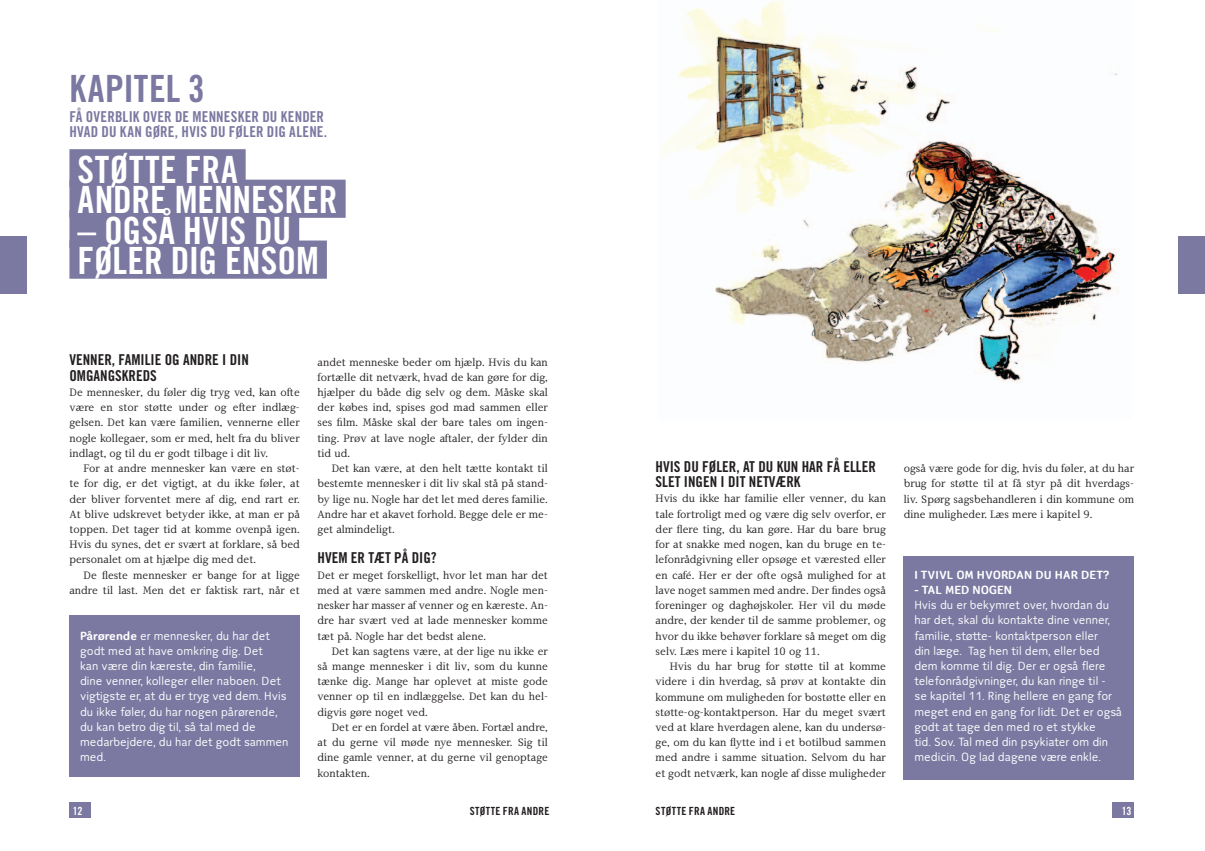
<style>
.page{position:relative;width:1205px;height:851px;background:#fff}
.page>*{position:absolute;margin:0;border:0;box-sizing:border-box;transform-origin:0 0}
.t1{font:37.5px/30.5px "Trade Gothic Bold Cond Twenty";letter-spacing:.01em;color:#fff}
.t2{font:37.5px "Trade Gothic Bold Cond Twenty";letter-spacing:.005em;color:#7b78a1}
.t3{font:15px/15.2px "Trade Gothic Bold Cond Twenty";color:#231f20}
.t4{font:15px "Trade Gothic Bold Cond Twenty";letter-spacing:.005em;color:#7b78a1}
.t5{font:12.5px/15.2px "Ninetysix K Round";color:#fff}
.t6{font:700 12.5px "Ninetysix K Round";color:#fff}
.t7{font:11.25px/15.2px "Ninetysix K Serif";color:#231f20;text-align:justify}
.t8{font:11.25px "Trade Gothic Bold Cond Twenty";color:#231f20}
.t9{font:11.25px "Trade Gothic Bold Cond Twenty";color:#fff}
.s1{font-weight:700}
</style>
<div class="page">
<div style="left:1112px;top:802px;width:22px;height:15px;background:#7b78a1"></div>
<div style="left:69px;top:802px;width:22px;height:15px;background:#7b78a1"></div>
<img style="left:662px;top:0;width:457px;height:383px">
<div style="left:69px;top:149px;width:177px;height:38px;background:#7b78a1"></div>
<div style="left:69px;top:180px;width:277px;height:38px;background:#7b78a1"></div>
<div style="left:69px;top:210px;width:230px;height:38px;background:#7b78a1"></div>
<div style="left:69px;top:240px;width:258px;height:39px;background:#7b78a1"></div>
<div style="left:69px;top:615px;width:231px;height:161px;background:#7b78a1"></div>
<div style="left:904px;top:556px;width:230px;height:224px;background:#7b78a1"></div>
<div style="left:1178px;top:235px;width:27px;height:58px;background:#7b78a1"></div>
<div style="left:0;top:235px;width:27px;height:58px;background:#7b78a1"></div>
<p class="t2" style="left:69px;top:65px;width:137px">KAPITEL 3</p>
<p class="t4" style="left:69px;top:107px;width:25px">FÅ OVER</p>
<p class="t4" style="left:115px;top:107px;width:36px">BLIK OVER</p>
<p class="t4" style="left:175px;top:107px;width:57px">DE MENNESKER</p>
<p class="t4" style="left:262px;top:107px;width:48px">DU KENDER</p>
<p class="t4" style="left:69px;top:122px;width:84px">HVAD DU KAN GØRE</p>
<p class="t4" style="left:175px;top:122px;width:62px">, HVIS DUFØLER</p>
<p class="t4" style="left:267px;top:122px;width:62px">DIG ALENE.</p>
<p class="t1" style="left:78px;top:154px;width:262px">STØTTE FRA<br>ANDRE MENNESKER</p>
<p class="t1" style="left:78px;top:215px;width:45px">– OGSÅ</p>
<p class="t1" style="left:183px;top:215px;width:89px">HVIS DU</p>
<p class="t1" style="left:78px;top:245px;width:18px">FØLER</p>
<p class="t1" style="left:171px;top:245px;width:110px">DIG ENSOM</p>
<p class="t3" style="left:69px;top:352px;width:179px">VENNER, FAMILIE OG ANDRE I DIN<br>OMGANGSKREDS</p>
<p class="t7" style="left:69px;top:385px;width:232px">De mennesker, du føler dig tryg ved, kan ofte</p>
<p class="t7" style="left:69px;top:400px;width:232px">være en stor støtte under og efter indlæg-</p>
<p class="t7" style="left:69px;top:415px;width:232px">gelsen. Det kan være familien, vennerne eller</p>
<p class="t7" style="left:69px;top:430px;width:232px">nogle kollegaer, som er med, helt fra du bliver</p>
<p class="t7" style="left:69px;top:445px;width:200px">indlagt, og til du er godt tilbage i dit liv.</p>
<p class="t7" style="left:84px;top:461px;width:218px">For at andre mennesker kan være en støt-</p>
<p class="t7" style="left:69px;top:476px;width:232px">te for dig, er det vigtigt, at du ikke føler, at</p>
<p class="t7" style="left:69px;top:491px;width:232px">der bliver forventet mere af dig, end rart er.</p>
<p class="t7" style="left:69px;top:506px;width:232px">At blive udskrevet betyder ikke, at man er på</p>
<p class="t7" style="left:69px;top:521px;width:232px">toppen. Det tager tid at komme ovenpå igen.</p>
<p class="t7" style="left:69px;top:537px;width:232px">Hvis du synes, det er svært at forklare, så bed</p>
<p class="t7" style="left:69px;top:552px;width:188px">personalet om at hjælpe dig med det.</p>
<p class="t7" style="left:84px;top:567px;width:218px">De fleste mennesker er bange for at ligge</p>
<p class="t7" style="left:69px;top:582px;width:232px">andre til last. Men det er faktisk rart, når et</p>
<p class="t5" style="left:80px;top:628px;width:210px"><span class="s1">Pårørende</span> er mennesker, du har det godt med at have omkring dig. Det<br>kan være din kæreste, din familie,<br>dine venner, kolleger eller naboen. Det vigtigste er, at du er tryg ved dem. Hvis du ikke føler, du har nogen pårørende, du kan betro dig til, så tal med de medarbejdere, du har det godt sammen med.</p>
<p class="t7" style="left:317px;top:354px;width:232px">andet menneske beder om hjælp. Hvis du kan</p>
<p class="t7" style="left:317px;top:369px;width:232px">fortælle dit netværk, hvad de kan gøre for dig,</p>
<p class="t7" style="left:317px;top:385px;width:232px">hjælper du både dig selv og dem. Måske skal</p>
<p class="t7" style="left:317px;top:400px;width:232px">der købes ind, spises god mad sammen eller</p>
<p class="t7" style="left:317px;top:415px;width:232px">ses film. Måske skal der bare tales om ingen-</p>
<p class="t7" style="left:317px;top:430px;width:232px">ting. Prøv at lave nogle aftaler, der fylder din</p>
<p class="t7" style="left:317px;top:445px;width:34px">tid ud.</p>
<p class="t7" style="left:332px;top:461px;width:218px">Det kan være, at den helt tætte kontakt til</p>
<p class="t7" style="left:317px;top:476px;width:232px">bestemte mennesker i dit liv skal stå på stand-</p>
<p class="t7" style="left:317px;top:491px;width:232px">by lige nu. Nogle har det let med deres familie.</p>
<p class="t7" style="left:317px;top:506px;width:232px">Andre har et akavet forhold. Begge dele er me-</p>
<p class="t7" style="left:317px;top:522px;width:79px">get almindeligt.</p>
<p class="t3" style="left:317px;top:550px;width:121px">HVEM ER TÆT PÅ DIG?</p>
<p class="t7" style="left:317px;top:567px;width:232px">Det er meget forskelligt, hvor let man har det</p>
<p class="t7" style="left:317px;top:582px;width:232px">med at være sammen med andre. Nogle men-</p>
<p class="t7" style="left:317px;top:598px;width:232px">nesker har masser af venner og en kæreste. An-</p>
<p class="t7" style="left:317px;top:613px;width:232px">dre har svært ved at lade mennesker komme</p>
<p class="t7" style="left:317px;top:628px;width:170px">tæt på. Nogle har det bedst alene.</p>
<p class="t7" style="left:332px;top:643px;width:218px">Det kan sagtens være, at der lige nu ikke er</p>
<p class="t7" style="left:317px;top:658px;width:232px">så mange mennesker i dit liv, som du kunne</p>
<p class="t7" style="left:317px;top:674px;width:232px">tænke dig. Mange har oplevet at miste gode</p>
<p class="t7" style="left:317px;top:689px;width:232px">venner op til en indlæggelse. Det kan du hel-</p>
<p class="t7" style="left:317px;top:704px;width:112px">digvis gøre noget ved.</p>
<p class="t7" style="left:332px;top:719px;width:218px">Det er en fordel at være åben. Fortæl andre,</p>
<p class="t7" style="left:317px;top:735px;width:232px">at du gerne vil møde nye mennesker. Sig til</p>
<p class="t7" style="left:317px;top:750px;width:232px">dine gamle venner, at du gerne vil genoptage</p>
<p class="t7" style="left:317px;top:765px;width:54px">kontakten.</p>
<p class="t3" style="left:656px;top:459px;width:55px">HVIS DUFØLER</p>
<p class="t3" style="left:736px;top:459px;width:115px">, ATDU KUN HARFÅELLER</p>
<p class="t3" style="left:656px;top:474px;width:8px">SLET</p>
<p class="t3" style="left:684px;top:474px;width:81px">INGEN I DIT NETVÆRK</p>
<p class="t7" style="left:656px;top:491px;width:232px">Hvis du ikke har familie eller venner, du kan</p>
<p class="t7" style="left:656px;top:506px;width:232px">tale fortroligt med og være dig selv overfor, er</p>
<p class="t7" style="left:656px;top:521px;width:232px">der flere ting, du kan gøre. Har du bare brug</p>
<p class="t7" style="left:656px;top:537px;width:232px">for at snakke med nogen, kan du bruge en te-</p>
<p class="t7" style="left:656px;top:552px;width:232px">lefonrådgivning eller opsøge et værested eller</p>
<p class="t7" style="left:656px;top:567px;width:232px">en café. Her er der ofte også mulighed for at</p>
<p class="t7" style="left:656px;top:582px;width:232px">lave noget sammen med andre. Der findes også</p>
<p class="t7" style="left:656px;top:598px;width:232px">foreninger og daghøjskoler. Her vil du møde</p>
<p class="t7" style="left:656px;top:613px;width:232px">andre, der kender til de samme problemer, og</p>
<p class="t7" style="left:656px;top:628px;width:232px">hvor du ikke behøver forklare så meget om dig</p>
<p class="t7" style="left:656px;top:643px;width:165px">selv. Læs mere i kapitel 10 og 11.</p>
<p class="t7" style="left:670px;top:658px;width:218px">Hvis du har brug for støtte til at komme</p>
<p class="t7" style="left:656px;top:674px;width:232px">videre i din hverdag, så prøv at kontakte din</p>
<p class="t7" style="left:656px;top:689px;width:232px">kommune om muligheden for bostøtte eller en</p>
<p class="t7" style="left:656px;top:704px;width:232px">støtte-og-kontaktperson. Har du meget svært</p>
<p class="t7" style="left:656px;top:719px;width:232px">ved at klare hverdagen alene, kan du undersø-</p>
<p class="t7" style="left:656px;top:735px;width:232px">ge, om du kan flytte ind i et botilbud sammen</p>
<p class="t7" style="left:656px;top:750px;width:232px">med andre i samme situation. Selvom du har</p>
<p class="t7" style="left:656px;top:765px;width:232px">et godt netværk, kan nogle af disse muligheder</p>
<p class="t7" style="left:904px;top:461px;width:232px">også være gode for dig, hvis du føler, at du har brug for støtte til at få styr på dit hverdags&shy;liv. Spørg sagsbehandleren i din kommune om dine muligheder. Læs mere i kapitel 9.</p>
<p class="t6" style="left:914px;top:567px;width:196px">I TVIVL OM HVORDAN DU HAR DET?</p>
<p class="t5" style="left:914px;top:582px;width:209px"><span class="s1">- TAL MED NOGEN<br></span>Hvis du er bekymret over, hvordan du har det, skal du kontakte dine venner, familie, støtte- kontaktperson eller<br>din læge. Tag hen til dem, eller bed dem komme til dig. Der er også flere telefonrådgivninger, du kan ringe til -<br>se kapitel 11. Ring hellere en gang for meget end en gang for lidt. Det er også godt at tage den med ro et stykke<br>tid. Sov. Tal med din psykiater om din medicin. Og lad dagene være enkle.</p>
<p class="t9" style="left:73px;top:803px;width:11px">12</p>
<p class="t8" style="left:470px;top:803px;width:7px">STØTTE</p>
<p class="t8" style="left:503px;top:803px;width:37px">FRA ANDRE</p>
<p class="t8" style="left:656px;top:803px;width:7px">STØTTE</p>
<p class="t8" style="left:689px;top:803px;width:37px">FRA ANDRE</p>
<p class="t9" style="left:1122px;top:803px;width:11px">13</p>
</div>
